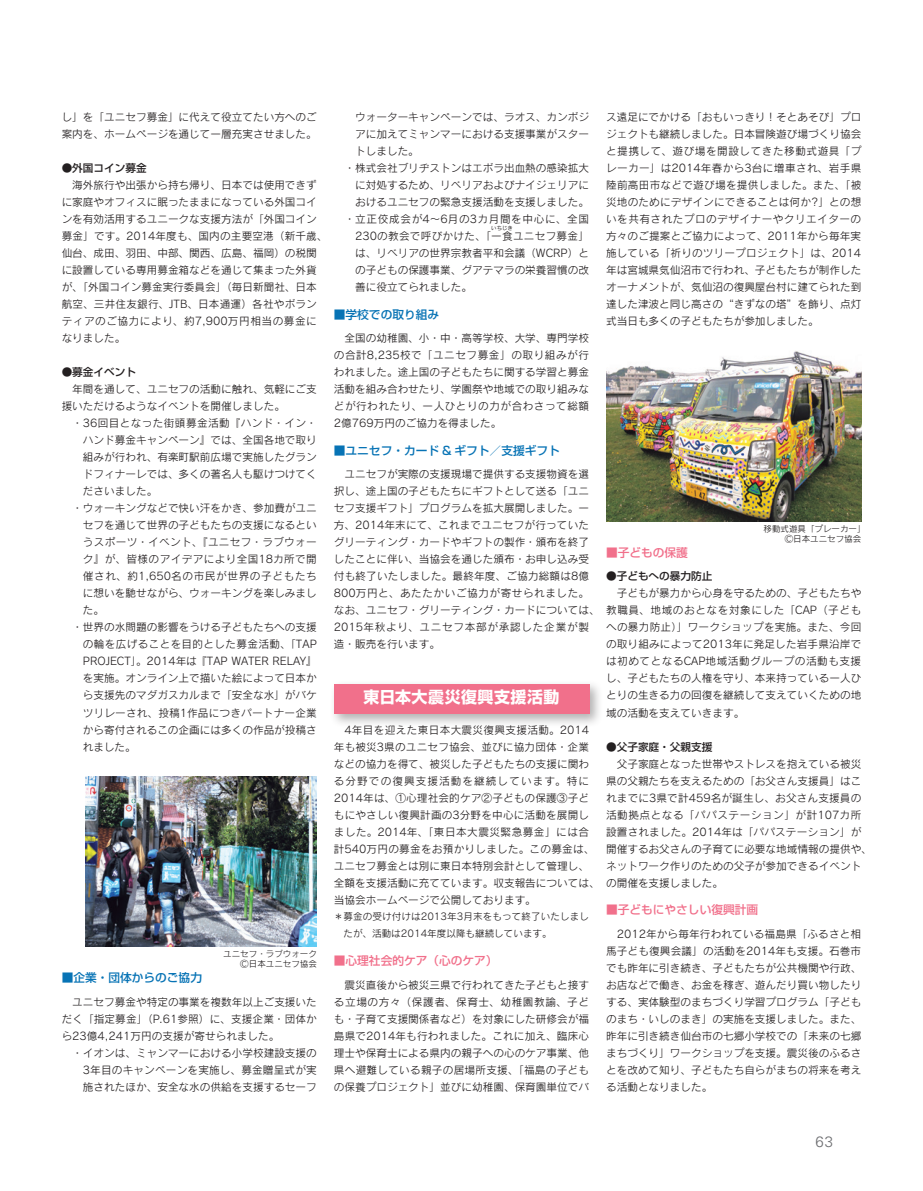
<style>
.page{position:relative;width:923px;height:1191px;background:#fff}
.page>*{position:absolute;margin:0;border:0;box-sizing:border-box;transform-origin:0 0}
.t1{font:700 15.9px "Shin Go Pr 6 N";letter-spacing:.03em;color:#fff}
.t2{font:300 15px "Univers LT Std";color:#6c6d70}
.t3{font:500 11.7px "Shin Go Pr 6 N";color:#0773b5}
.t4{font:500 11.7px "Shin Go Pr 6 N";color:#f1708b}
.t5{font:10.65px/17px "Rodin Pro M";color:#231f20;text-align:justify}
.t6{font:10.65px "Rodin Pro M";letter-spacing:.035em;color:#231f20}
.t7{font:500 10.65px "Shin Go Pr 6 N";color:#231f20}
.t8{font:10.65px "Rodin Pro M";letter-spacing:.04em;color:#231f20}
.t9{font:10.65px "Rodin Pro M";letter-spacing:.06em;color:#231f20}
.t10{font:10.65px "Rodin Pro M";letter-spacing:.065em;color:#231f20}
.t11{font:10.65px "Rodin Pro M";letter-spacing:.025em;color:#231f20}
.t12{font:10.65px "Rodin Pro M";letter-spacing:.03em;color:#231f20}
.t13{font:10.65px "Rodin Pro M";letter-spacing:.02em;color:#231f20}
.t14{font:9.6px/17px "Rodin Pro M";color:#231f20}
.t15{font:8.55px/9.6px "Rodin Pro M";color:#231f20;text-align:right}
.t16{font:5.25px "Rodin Pro M";color:#231f20}
</style>
<div class="page">
<div style="left:330px;top:680px;width:273px;height:48px;background:#231f20;opacity:.35"></div>
<div style="left:334px;top:684px;width:255px;height:29px;background:#f1708b"></div>
<img style="left:85px;top:776px;width:232px;height:170px">
<img style="left:606px;top:351px;width:255px;height:170px">
<p class="t5" style="left:62px;top:108px;width:257px">し」を「ユニセフ募金」に代えて役立てたい方へのご案内を、ホームページを通じて一層充実させました。</p>
<p class="t7" style="left:62px;top:159px;width:87px">●外国コイン募金</p>
<p class="t5" style="left:62px;top:176px;width:267px;text-align:left;text-indent:11px">海外旅行や出張から持ち帰り、日本では使用できずに家庭やオフィスに眠ったままになっている外国コインを有効活用するユニークな支援方法が「外国コイン募金」です。2014年度も、国内の主要空港（新千歳、仙台、成田、羽田、中部、関西、広島、福岡）の税関に設置している専用募金箱などを通じて集まった外貨が、「外国コイン募金実行委員会」（毎日新聞社、日本航空、三井住友銀行、JTB、日本通運）各社やボランティアのご協力により、約7,900万円相当の募金になりました。</p>
<p class="t7" style="left:62px;top:363px;width:76px">●募金イベント</p>
<p class="t5" style="left:62px;top:380px;width:257px;text-indent:11px">年間を通して、ユニセフの活動に触れ、気軽にご支援いただけるようなイベントを開催しました。</p>
<p class="t8" style="left:72px;top:416px;width:246px">・36回目となった街頭募金活動『ハンド・イン・</p>
<p class="t5" style="left:83px;top:431px;width:235px">ハンド募金キャンペーン』では、全国各地で取り</p>
<p class="t5" style="left:83px;top:448px;width:235px">組みが行われ、有楽町駅前広場で実施したグラン</p>
<p class="t5" style="left:83px;top:465px;width:235px">ドフィナーレでは、多くの著名人も駆けつけてく</p>
<p class="t5" style="left:83px;top:482px;width:76px">ださいました。</p>
<p class="t5" style="left:72px;top:499px;width:246px">・ウォーキングなどで快い汗をかき、参加費がユニ</p>
<p class="t5" style="left:83px;top:516px;width:235px">セフを通じて世界の子どもたちの支援になるとい</p>
<p class="t12" style="left:83px;top:535px;width:235px">うスポーツ・イベント、『ユニセフ・ラブウォー</p>
<p class="t6" style="left:83px;top:552px;width:235px">ク』が、皆様のアイデアにより全国18カ所で開</p>
<p class="t9" style="left:83px;top:569px;width:235px">催され、約1,650名の市民が世界の子どもたち</p>
<p class="t5" style="left:83px;top:584px;width:235px">に想いを馳せながら、ウォーキングを楽しみまし</p>
<p class="t5" style="left:83px;top:601px;width:23px">た。</p>
<p class="t5" style="left:72px;top:618px;width:246px">・世界の水問題の影響をうける子どもたちへの支援</p>
<p class="t6" style="left:83px;top:637px;width:235px">の輪を広げることを目的とした募金活動、「TAP</p>
<p class="t5" style="left:83px;top:652px;width:235px">PROJECT」。2014年は『TAP WATER RELAY』</p>
<p class="t5" style="left:83px;top:669px;width:235px">を実施。オンライン上で描いた絵によって日本か</p>
<p class="t5" style="left:83px;top:686px;width:235px">ら支援先のマダガスカルまで「安全な水」がバケ</p>
<p class="t13" style="left:83px;top:705px;width:235px">ツリレーされ、投稿1作品につきパートナー企業</p>
<p class="t5" style="left:83px;top:720px;width:235px">から寄付されるこの企画には多くの作品が投稿さ</p>
<p class="t5" style="left:83px;top:737px;width:54px">れました。</p>
<p class="t15" style="left:223px;top:949px;width:95px">ユニセフ・ラブウォーク<br>Ⓒ日本ユニセフ協会</p>
<p class="t3" style="left:62px;top:968px;width:142px">■企業・団体からのご協力</p>
<p class="t5" style="left:62px;top:993px;width:257px;text-indent:11px">ユニセフ募金や特定の事業を複数年以上ご支援いただく「指定募金」（P.61参照）に、支援企業・団体から23億4,241万円の支援が寄せられました。</p>
<p class="t5" style="left:83px;top:1044px;width:235px;text-indent:-11px">・イオンは、ミャンマーにおける小学校建設支援の3年目のキャンペーンを実施し、募金贈呈式が実施されたほか、安全な水の供給を支援するセーフ</p>
<p class="t5" style="left:355px;top:108px;width:235px">ウォーターキャンペーンでは、ラオス、カンボジ</p>
<p class="t5" style="left:355px;top:125px;width:235px">アに加えてミャンマーにおける支援事業がスター</p>
<p class="t5" style="left:355px;top:142px;width:65px">トしました。</p>
<p class="t5" style="left:344px;top:159px;width:246px">・株式会社ブリヂストンはエボラ出血熱の感染拡大</p>
<p class="t5" style="left:355px;top:176px;width:235px">に対処するため、リベリアおよびナイジェリアに</p>
<p class="t5" style="left:355px;top:193px;width:235px">おけるユニセフの緊急支援活動を支援しました。</p>
<p class="t10" style="left:344px;top:212px;width:246px">・立正佼成会が4〜6月の3カ月間を中心に、全国</p>
<p class="t11" style="left:355px;top:229px;width:235px">230の教会で呼びかけた、「一食ユニセフ募金」</p>
<p class="t16" style="left:491px;top:225px;width:23px">いちじき</p>
<p class="t5" style="left:355px;top:244px;width:235px">は、リベリアの世界宗教者平和会議（WCRP）との子どもの保護事業、グアテマラの栄養習慣の改善に役立てられました。</p>
<p class="t3" style="left:334px;top:305px;width:107px">■学校での取り組み</p>
<p class="t5" style="left:334px;top:329px;width:257px;text-indent:11px">全国の幼稚園、小・中・高等学校、大学、専門学校の合計8,235校で「ユニセフ募金」の取り組みが行われました。途上国の子どもたちに関する学習と募金活動を組み合わせたり、学園祭や地域での取り組みなどが行われたり、一人ひとりの力が合わさって総額2億769万円のご協力を得ました。</p>
<p class="t3" style="left:334px;top:441px;width:227px">■ユニセフ・カード &amp; ギフト／支援ギフト</p>
<p class="t5" style="left:334px;top:465px;width:267px;text-align:left;text-indent:11px">ユニセフが実際の支援現場で提供する支援物資を選択し、途上国の子どもたちにギフトとして送る「ユニセフ支援ギフト」プログラムを拡大展開しました。一方、2014年末にて、これまでユニセフが行っていたグリーティング・カードやギフトの製作・頒布を終了したことに伴い、当協会を通じた頒布・お申し込み受付も終了いたしました。最終年度、ご協力総額は8億<br>800万円と、あたたかいご協力が寄せられました。なお、ユニセフ・グリーティング・カードについては、<br>2015年秋より、ユニセフ本部が承認した企業が製造・販売を行います。</p>
<h1 class="t1" style="left:363px;top:684px;width:197px">東日本大震災復興支援活動</h1>
<p class="t5" style="left:334px;top:720px;width:267px;text-align:left;text-indent:11px">4年目を迎えた東日本大震災復興支援活動。2014年も被災3県のユニセフ協会、並びに協力団体・企業などの協力を得て、被災した子どもたちの支援に関わる分野での復興支援活動を継続しています。特に<br>2014年は、①心理社会的ケア②子どもの保護③子どもにやさしい復興計画の3分野を中心に活動を展開しました。2014年、「東日本大震災緊急募金」には合計540万円の募金をお預かりしました。この募金は、ユニセフ募金とは別に東日本特別会計として管理し、全額を支援活動に充てています。収支報告については、当協会ホームページで公開しております。</p>
<p class="t14" style="left:343px;top:907px;width:247px;text-indent:-10px">＊募金の受け付けは2013年3月末をもって終了いたしましたが、活動は2014年度以降も継続しています。</p>
<p class="t4" style="left:334px;top:951px;width:165px">■心理社会的ケア（心のケア）</p>
<p class="t5" style="left:334px;top:976px;width:257px;text-indent:11px">震災直後から被災三県で行われてきた子どもと接する立場の方々（保護者、保育士、幼稚園教諭、子ども・子育て支援関係者など）を対象にした研修会が福島県で2014年も行われました。これに加え、臨床心理士や保育士による県内の親子への心のケア事業、他県へ避難している親子の居場所支援、「福島の子どもの保養プロジェクト」並びに幼稚園、保育園単位でバ</p>
<p class="t5" style="left:606px;top:108px;width:257px">ス遠足にでかける「おもいっきり！そとあそび」プロジェクトも継続しました。日本冒険遊び場づくり協会と提携して、遊び場を開設してきた移動式遊具「プレーカー」は2014年春から3台に増車され、岩手県陸前高田市などで遊び場を提供しました。また、「被災地のためにデザインにできることは何か?」との想いを共有されたプロのデザイナーやクリエイターの方々のご提案とご協力によって、2011年から毎年実施している「祈りのツリープロジェクト」は、2014年は宮城県気仙沼市で行われ、子どもたちが制作したオーナメントが、気仙沼の復興屋台村に建てられた到達した津波と同じ高さの“きずなの塔”を飾り、点灯式当日も多くの子どもたちが参加しました。</p>
<p class="t15" style="left:784px;top:523px;width:82px;text-align:left;text-indent:-21px">移動式遊具「プレーカー」<br>Ⓒ日本ユニセフ協会</p>
<p class="t4" style="left:606px;top:543px;width:83px">■子どもの保護</p>
<p class="t7" style="left:606px;top:567px;width:108px">●子どもへの暴力防止</p>
<p class="t5" style="left:606px;top:584px;width:257px;text-indent:11px">子どもが暴力から心身を守るための、子どもたちや教職員、地域のおとなを対象にした「CAP（子どもへの暴力防止）」ワークショップを実施。また、今回の取り組みによって2013年に発足した岩手県沿岸では初めてとなるCAP地域活動グループの活動も支援し、子どもたちの人権を守り、本来持っている一人ひとりの生きる力の回復を継続して支えていくための地域の活動を支えていきます。</p>
<p class="t7" style="left:606px;top:738px;width:108px">●父子家庭・父親支援</p>
<p class="t5" style="left:606px;top:754px;width:267px;text-align:left;text-indent:11px">父子家庭となった世帯やストレスを抱えている被災県の父親たちを支えるための「お父さん支援員」はこれまでに3県で計459名が誕生し、お父さん支援員の活動拠点となる「パパステーション」が計107カ所設置されました。2014年は「パパステーション」が開催するお父さんの子育てに必要な地域情報の提供や、ネットワーク作りのための父子が参加できるイベントの開催を支援しました。</p>
<p class="t4" style="left:606px;top:900px;width:154px">■子どもにやさしい復興計画</p>
<p class="t5" style="left:606px;top:925px;width:257px;text-indent:11px">2012年から毎年行われている福島県「ふるさと相馬子ども復興会議」の活動を2014年も支援。石巻市でも昨年に引き続き、子どもたちが公共機関や行政、お店などで働き、お金を稼ぎ、遊んだり買い物したりする、実体験型のまちづくり学習プログラム「子どものまち・いしのまき」の実施を支援しました。また、昨年に引き続き仙台市の七郷小学校での「未来の七郷まちづくり」ワークショップを支援。震災後のふるさとを改めて知り、子どもたち自らがまちの将来を考える活動となりました。</p>
<h2 class="t2" style="left:815px;top:1132px;width:19px">63</h2>
</div>
